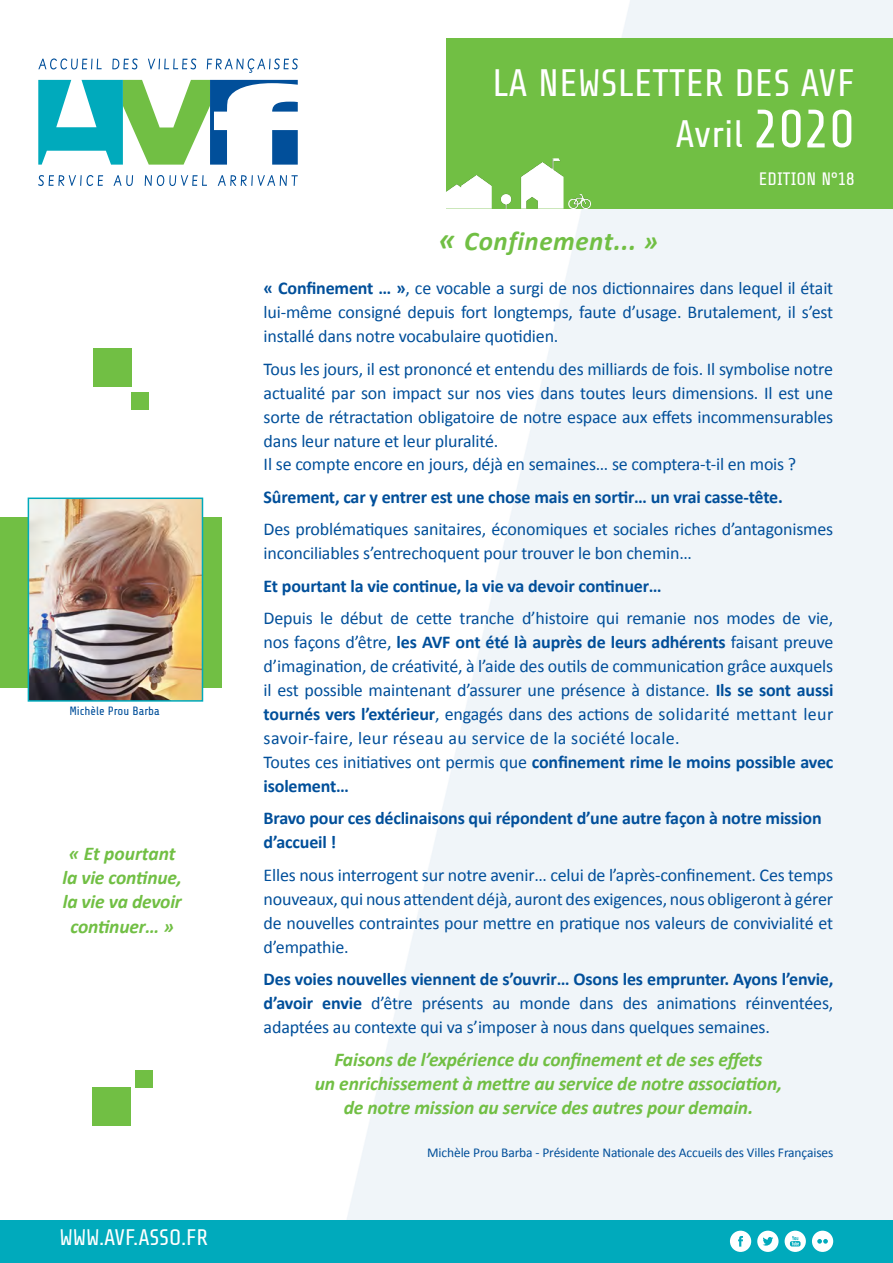
<style>
.page{position:relative;width:893px;height:1263px;background:#fff}
.page>*{position:absolute;margin:0;border:0;box-sizing:border-box;transform-origin:0 0}
.t1{font:38.25px "Share Tech";letter-spacing:.01em;color:#fff}
.Phrase_verte{font:italic 700 27px "Calibri";letter-spacing:.02em;color:#71bf44}
.t2{font:22.5px "Share Tech";color:#fff}
.TEXTE{font:italic 700 19.5px/24px "Calibri";letter-spacing:-.01em;color:#71bf44;text-align:center}
.Citation{font:italic 700 19.5px/24.5px "Calibri";letter-spacing:-.01em;color:#71bf44;text-align:center}
.TEXTE-2{font:18px/24px "Calibri";letter-spacing:-.01em;color:#014f9a;text-align:justify}
.TEXTE-3{font:700 18px/24px "Calibri";letter-spacing:-.01em;color:#014f9a}
.t3{font:18px "Share Tech";letter-spacing:.01em;color:#fff}
.TEXTE-4{font:13.5px "Calibri";letter-spacing:-.01em;color:#014f9a}
.Légende{font:12px "Share Tech";color:#014f9a}
.s1{font-size:54px}
.s2{font-size:31.5px}
.s3{font-weight:700}
.s4{font-weight:400}
</style>
<div class="page">
<img style="left:0;top:0;width:893px;height:1220px">
<div style="left:446px;top:38px;width:447px;height:170px;background:#71bf44"></div>
<div style="left:0;top:1220px;width:893px;height:43px;background:#00aabc"></div>
<div style="left:0;top:517px;width:221px;height:170px;background:#71bf44"></div>
<svg style="left:38px;top:80px;width:260px;height:85px"></svg>
<svg style="left:38px;top:58px;width:260px;height:15px"></svg>
<svg style="left:38px;top:175px;width:260px;height:11px"></svg>
<img style="left:31px;top:500px;width:169px;height:199px">
<div style="left:28px;top:497px;width:175px;height:205px;border:2px solid #00aabc"></div>
<img style="left:445px;top:158px;width:145px;height:51px">
<svg style="left:730px;top:1231px;width:21px;height:21px"></svg>
<svg style="left:757px;top:1231px;width:21px;height:21px"></svg>
<svg style="left:812px;top:1231px;width:21px;height:21px"></svg>
<svg style="left:785px;top:1231px;width:21px;height:21px"></svg>
<div style="left:94px;top:349px;width:38px;height:38px;background:#71bf44"></div>
<div style="left:132px;top:392px;width:17px;height:17px;background:#71bf44"></div>
<div style="left:92px;top:1087px;width:38px;height:39px;background:#71bf44"></div>
<div style="left:136px;top:1070px;width:17px;height:17px;background:#71bf44"></div>
<p class="Légende" style="left:69px;top:705px;width:92px">Michèle Prou Barba</p>
<p class="Citation" style="left:62px;top:841px;width:121px">« Et pourtant la vie continue, la vie va devoir continuer… »</p>
<p class="t2" style="left:60px;top:1226px;width:150px">WWW.AVF.ASSO.FR</p>
<p class="t1" style="left:493px;top:64px;width:363px">LA NEWSLETTER DES AVF</p>
<p class="t1" style="left:675px;top:115px;width:181px">Avril <span class="s1">2020</span></p>
<p class="t3" style="left:759px;top:170px;width:98px">EDITION N°18</p>
<p class="Phrase_verte" style="left:439px;top:224px;width:221px"><span class="s2">«</span> Confinement... »</p>
<p class="TEXTE-2" style="left:264px;top:276px;width:571px"><span class="s3">« Confinement … »</span>, ce vocable a surgi de nos dictionnaires dans lequel il était lui-même consigné depuis fort longtemps, faute d’usage. Brutalement, il s’est installé dans notre vocabulaire quotidien.</p>
<p class="TEXTE-2" style="left:264px;top:357px;width:571px">Tous les jours, il est prononcé et entendu des milliards de fois. Il symbolise notre actualité par son impact sur nos vies dans toutes leurs dimensions. Il est une sorte de rétractation obligatoire de notre espace aux effets incommensurables dans leur nature et leur pluralité.</p>
<p class="TEXTE-2" style="left:264px;top:452px;width:534px">Il se compte encore en jours, déjà en semaines… se comptera-t-il en mois ?</p>
<p class="TEXTE-3" style="left:264px;top:485px;width:521px">Sûrement, car y entrer est une chose mais en sortir… un vrai casse-tête.</p>
<p class="TEXTE-2" style="left:264px;top:517px;width:571px">Des problématiques sanitaires, économiques et sociales riches d’antagonismes inconciliables s’entrechoquent pour trouver le bon chemin…</p>
<p class="TEXTE-3" style="left:264px;top:574px;width:400px">Et pourtant la vie continue, la vie va devoir continuer…</p>
<p class="TEXTE-2" style="left:264px;top:606px;width:571px">Depuis le début de cette tranche d’histoire qui remanie nos modes de vie, nos façons d’être, <span class="s3">les AVF ont été là auprès de leurs adhérents</span> faisant preuve d’imagination, de créativité, à l’aide des outils de communication grâce auxquels il est possible maintenant d’assurer une présence à distance. <span class="s3">Ils se sont aussi tournés vers l’extérieur</span>, engagés dans des actions de solidarité mettant leur savoir-faire, leur réseau au service de la société locale.</p>
<p class="TEXTE-3" style="left:264px;top:750px;width:571px"><span class="s4">Toutes ces initiatives ont permis que</span> confinement rime le moins possible avec isolement…</p>
<p class="TEXTE-3" style="left:264px;top:806px;width:560px">Bravo pour ces déclinaisons qui répondent d’une autre façon à notre mission d’accueil !</p>
<p class="TEXTE-2" style="left:264px;top:863px;width:571px">Elles nous interrogent sur notre avenir… celui de l’après-confinement. Ces temps nouveaux, qui nous attendent déjà, auront des exigences, nous obligeront à gérer de nouvelles contraintes pour mettre en pratique nos valeurs de convivialité et d’empathie.</p>
<p class="TEXTE-2" style="left:264px;top:967px;width:571px"><span class="s3">Des voies nouvelles viennent de s’ouvrir… Osons les emprunter. Ayons l’envie, d’avoir envie</span> d’être présents au monde dans des animations réinventées, adaptées au contexte qui va s’imposer à nous dans quelques semaines.</p>
<p class="TEXTE" style="left:315px;top:1047px;width:469px">Faisons de l’expérience du confinement et de ses effets<br>un enrichissement à mettre au service de notre association, de notre mission au service des autres pour demain.</p>
<p class="TEXTE-4" style="left:427px;top:1144px;width:408px">Michèle Prou Barba - Présidente Nationale des Accueils des Villes Françaises</p>
</div>
